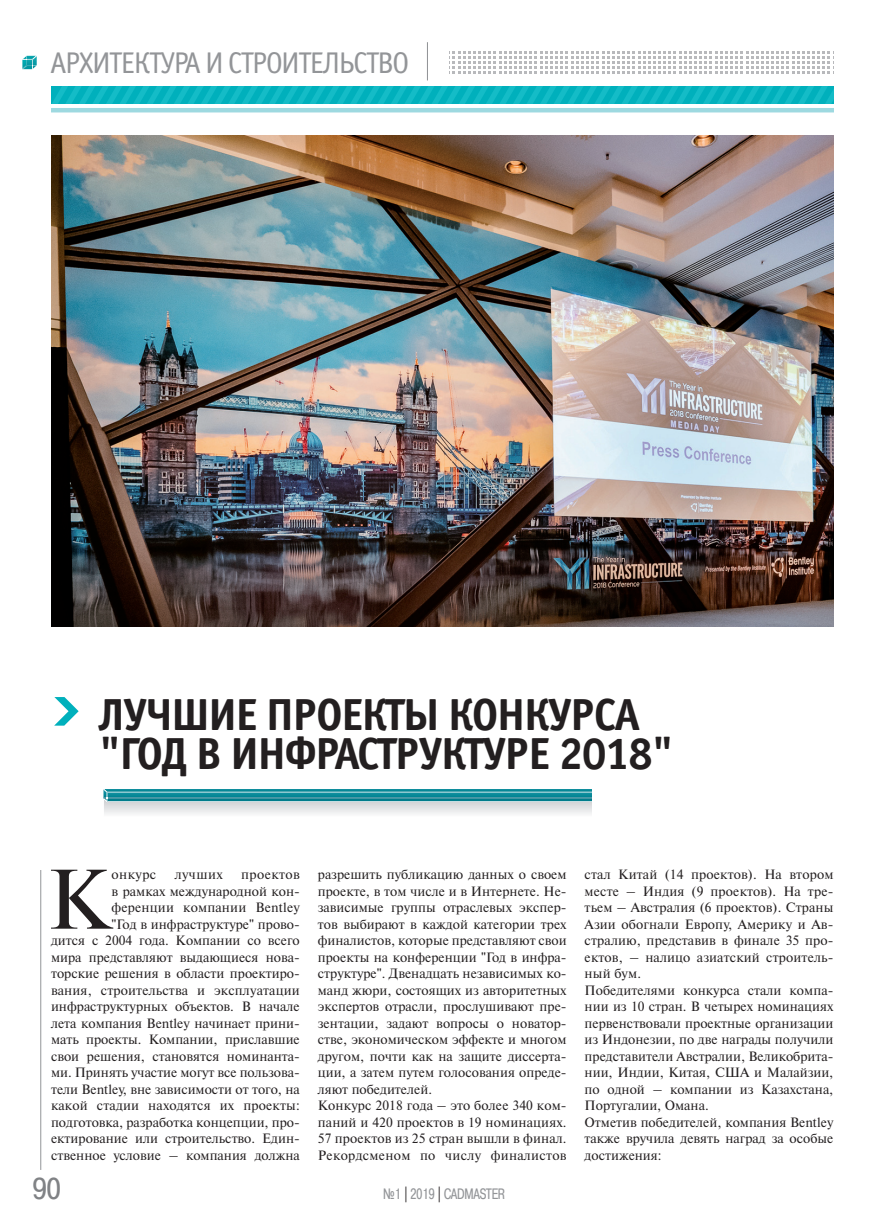
<style>
.page{position:relative;width:893px;height:1221px;background:#fff}
.page>*{position:absolute;margin:0;border:0;box-sizing:border-box;transform-origin:0 0}
.t1{font:84.15px "Newton C";color:#231f20}
.t2{font:700 45px/39px "Officina Sans C";letter-spacing:-.04em;color:#231f20}
.t3{font:30px "Officina Sans C";letter-spacing:-.05em;color:#939598}
.t4{font:30px "Pragmatica Cond C";color:#808285;scale:1.07 1}
.t5{font:15px "Pragmatica Cond C";color:#939598;scale:.9 1}
.t6{font:13.5px/16.5px "Newton C";color:#231f20}
.s1{color:#231f20}
</style>
<div class="page">
<svg style="left:22px;top:55px;width:15px;height:15px"></svg>
<hr style="left:427px;top:42px;width:1px;height:38px;background:#939598">
<svg style="left:449px;top:51px;width:385px;height:23px"></svg>
<svg style="left:52px;top:86px;width:781px;height:18px;background:#09b5c0"></svg>
<hr style="left:51px;top:108px;width:782px;height:4px;background:#9ed9e0">
<hr style="left:40px;top:870px;width:1px;height:299px;background:#939598">
<img style="left:51px;top:136px;width:782px;height:490px">
<svg style="left:103px;top:789px;width:488px;height:25px;background:#86bcc3"></svg>
<svg style="left:54px;top:697px;width:25px;height:28px"></svg>
<h3 class="t3" style="left:50px;top:51px;width:360px">АРХИТЕКТУРА И СТРОИТЕЛЬСТВО</h3>
<h2 class="t2" style="left:99px;top:699px;width:577px">ЛУЧШИЕ ПРОЕКТЫ КОНКУРСА "ГОД В ИНФРАСТРУКТУРЕ 2018"</h2>
<p class="t6" style="left:51px;top:867px;width:250px;text-align:right">проектов<br>в рамках международной кон&shy;ференции компании Bentley<br>"Год в инфраструктуре" прово-<br>дится с 2004 года. Компании со всего мира представляют выдающиеся нова&shy;торские решения в области проектиро&shy;вания, строительства и эксплуатации инфраструктурных объектов. В начале лета компания Bentley начинает прини&shy;мать проекты. Компании, приславшие свои решения, становятся номинанта&shy;ми. Принять участие могут все пользова&shy;тели Bentley, вне зависимости от того, на какой стадии находятся их проекты: подготовка, разработка концепции, про&shy;ектирование или строительство. Един&shy;ственное условие – компания должна</p>
<p class="t6" style="left:318px;top:867px;width:250px">разрешить публикацию данных о своем проекте, в том числе и в Интернете. Не&shy;зависимые группы отраслевых экспер&shy;тов выбирают в каждой категории трех финалистов, которые представляют свои проекты на конференции "Год в инфра&shy;структуре". Двенадцать независимых ко&shy;манд жюри, состоящих из авторитетных экспертов отрасли, прослушивают пре&shy;зентации, задают вопросы о новатор&shy;стве, экономическом эффекте и многом другом, почти как на защите диссерта&shy;ции, а затем путем голосования опреде&shy;ляют победителей.<br>Конкурс 2018 года – это более 340 ком&shy;паний и 420 проектов в 19 номинациях.<br>57 проектов из 25 стран вышли в финал.<br>Рекордсменом по числу финалистов</p>
<p class="t6" style="left:585px;top:867px;width:250px">стал Китай (14 проектов). На втором месте – Индия (9 проектов). На тре&shy;тьем – Австралия (6 проектов). Страны Азии обогнали Европу, Америку и Ав&shy;стралию, представив в финале 35 про&shy;ектов, – налицо азиатский строитель&shy;ный бум.<br>Победителями конкурса стали компа&shy;нии из 10 стран. В четырех номинациях первенствовали проектные организации из Индонезии, по две награды получили представители Австралии, Великобрита&shy;нии, Индии, Китая, США и Малайзии, по одной – компании из Казахстана, Португалии, Омана.<br>Отметив победителей, компания Bentley также вручила девять наград за особые достижения:</p>
<h1 class="t1" style="left:47px;top:869px;width:66px">К</h1>
<p class="t6" style="left:112px;top:867px;width:46px">онкурс</p>
<p class="t6" style="left:175px;top:867px;width:50px">лучших</p>
<h3 class="t4" style="left:33px;top:1171px;width:27px">90</h3>
<p class="t5" style="left:383px;top:1185px;width:137px">¹1 <span class="s1">|</span> 2019 <span class="s1">|</span> CADMASTER</p>
</div>
